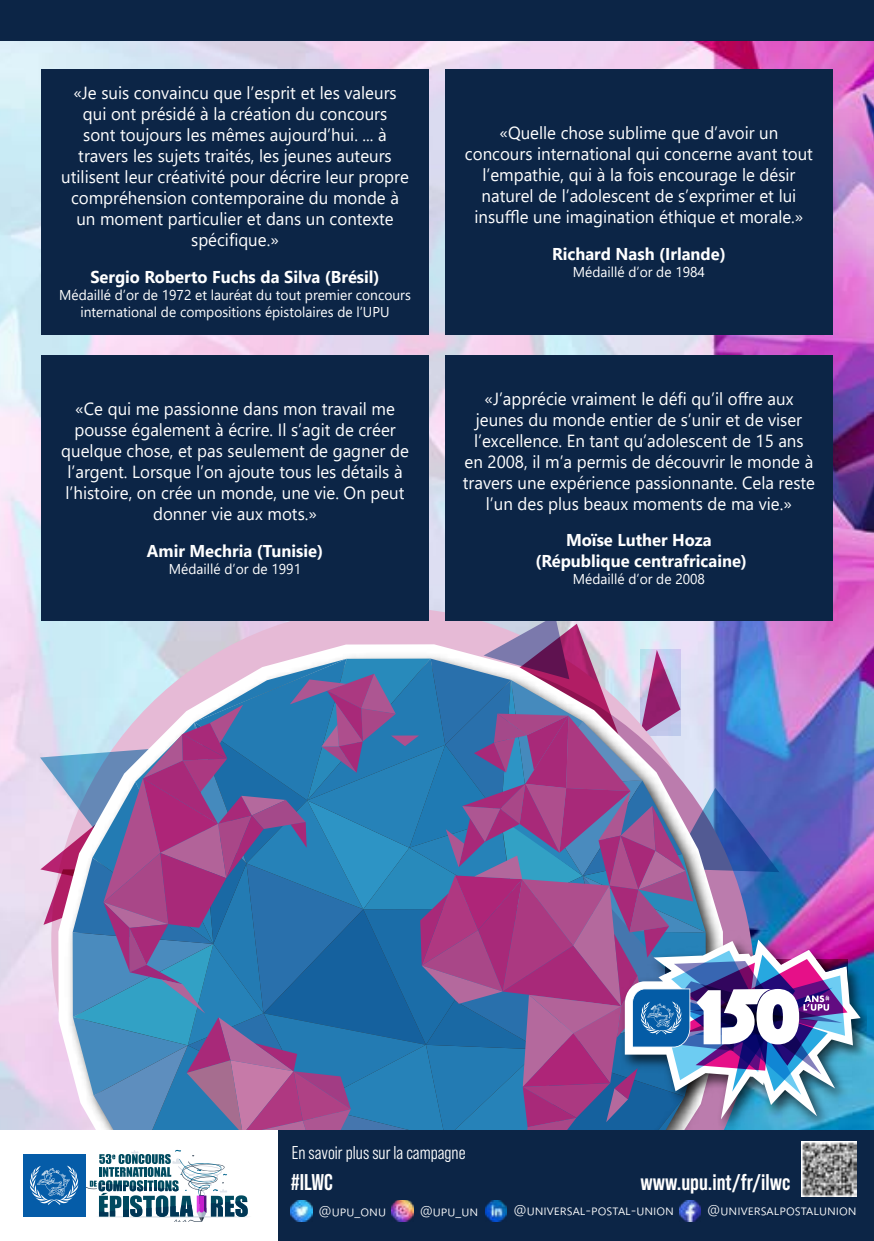
<style>
.page{position:relative;width:874px;height:1241px;background:#fff}
.page>*{position:absolute;margin:0;border:0;box-sizing:border-box;transform-origin:0 0}
.t1{font:700 22.75px "Bebas Neue Pro";color:#fff}
.t2{font:18.55px "Bebas Neue Pro Middle";color:#fff}
.t3{font:17.5px/21px "Segoe UI";color:#fff;text-align:center;scale:.96 1}
.t4{font:700 17.15px/20.5px "Segoe UI";color:#fff;text-align:center;scale:.96 1}
.t5{font:14.17px/17.2px "Segoe UI";color:#fff;text-align:center;scale:.96 1}
.t6{font:300 14px "Segoe UI";color:#fff}
</style>
<div class="page">
<img style="left:0;top:41px;width:873px;height:1089px">
<div style="left:41px;top:69px;width:387px;height:265px;background:#0c2546"></div>
<div style="left:445px;top:69px;width:387px;height:265px;background:#0c2546"></div>
<div style="left:0;top:0;width:873px;height:41px;background:#0c2546"></div>
<div style="left:278px;top:1130px;width:595px;height:110px;background:#0c2546"></div>
<div style="left:23px;top:1153px;width:62px;height:63px;background:#055ca8"></div>
<img style="left:860px;top:929px;width:5px;height:201px">
<img style="left:30px;top:615px;width:830px;height:607px">
<div style="left:41px;top:355px;width:387px;height:265px;background:#0c2546"></div>
<div style="left:445px;top:355px;width:387px;height:265px;background:#0c2546"></div>
<p class="t3" style="left:61px;top:81px;width:363px">«Je suis convaincu que l’esprit et les valeurs qui ont présidé à la création du concours<br>sont toujours les mêmes aujourd’hui. ... à travers les sujets traités, les jeunes auteurs utilisent leur créativité pour décrire leur propre compréhension contemporaine du monde à un moment particulier et dans un contexte spécifique.»</p>
<p class="t4" style="left:90px;top:265px;width:303px">Sergio Roberto Fuchs da Silva (Brésil)</p>
<p class="t5" style="left:59px;top:285px;width:367px">Médaillé d’or de 1972 et lauréat du tout premier concours international de compositions épistolaires de l’UPU</p>
<p class="t3" style="left:61px;top:396px;width:363px">«Ce qui me passionne dans mon travail me pousse également à écrire. Il s’agit de créer quelque chose, et pas seulement de gagner de l’argent. Lorsque l’on ajoute tous les détails à l’histoire, on crée un monde, une vie. On peut donner vie aux mots.»</p>
<p class="t4" style="left:147px;top:539px;width:185px">Amir Mechria (Tunisie)</p>
<p class="t5" style="left:169px;top:558px;width:139px">Médaillé d’or de 1991</p>
<p class="t3" style="left:465px;top:121px;width:364px">«Quelle chose sublime que d’avoir un concours international qui concerne avant tout l’empathie, qui à la fois encourage le désir naturel de l’adolescent de s’exprimer et lui insuffle une imagination éthique et morale.»</p>
<p class="t4" style="left:551px;top:242px;width:182px">Richard Nash (Irlande)</p>
<p class="t5" style="left:572px;top:262px;width:139px">Médaillé d’or de 1984</p>
<p class="t3" style="left:462px;top:386px;width:368px">«J’apprécie vraiment le défi qu’il offre aux jeunes du monde entier de s’unir et de viser l’excellence. En tant qu’adolescent de 15 ans en 2008, il m’a permis de découvrir le monde à travers une expérience passionnante. Cela reste l’un des plus beaux moments de ma vie.»</p>
<p class="t4" style="left:535px;top:528px;width:222px">Moïse Luther Hoza (République centrafricaine)</p>
<p class="t5" style="left:572px;top:569px;width:139px">Médaillé d’or de 2008</p>
<p class="t2" style="left:292px;top:1141px;width:175px">En savoir plus sur la campagne</p>
<h1 class="t1" style="left:290px;top:1168px;width:44px">#ILWC</h1>
<p class="t6" style="left:318px;top:1197px;width:69px">@upu_onu</p>
<p class="t6" style="left:419px;top:1197px;width:60px">@upu_un</p>
<p class="t6" style="left:513px;top:1196px;width:162px">@universal-postal-union</p>
<p class="t6" style="left:707px;top:1196px;width:151px">@universalpostalunion</p>
<h1 class="t1" style="left:640px;top:1168px;width:151px">www.upu.int/fr/ilwc</h1>
</div>
